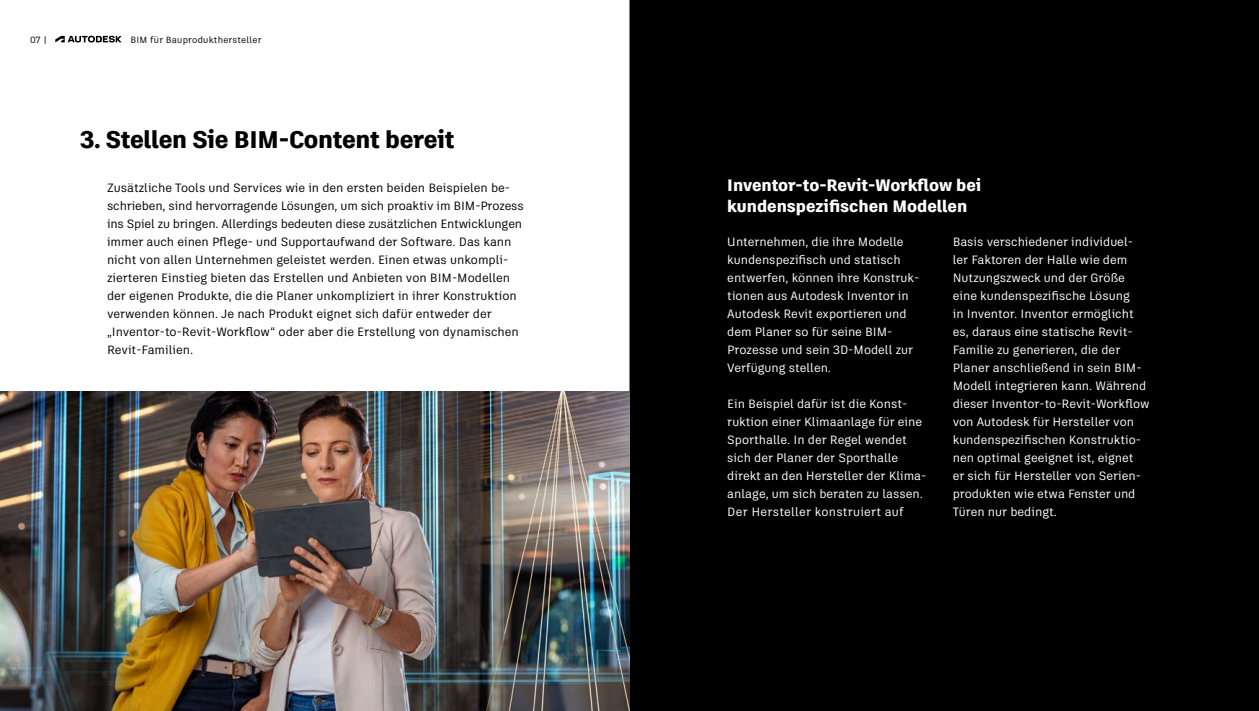
<style>
.page{position:relative;width:1259px;height:711px;background:#fff}
.page>*{position:absolute;margin:0;border:0;box-sizing:border-box;transform-origin:0 0}
.t1{font:800 24px "Artifakt Legend";letter-spacing:-.01em;color:#000}
.t2{font:800 16.5px/21px "Artifakt Legend";color:#fff}
.t3{font:12px/18px "Artifakt Legend";color:#fff}
.t4{font:12px/18px "Artifakt Legend";color:#000}
.t5{font:9px "Artifakt Legend";letter-spacing:.025em;color:#000}
</style>
<div class="page">
<div style="left:629px;top:0;width:630px;height:710px;background:#000"></div>
<svg style="left:55px;top:36px;width:67px;height:6px"></svg>
<img style="left:0;top:391px;width:629px;height:319px">
<p class="t5" style="left:30px;top:33px;width:19px">07 |</p>
<p class="t5" style="left:130px;top:33px;width:133px">BIM für Bauprodukthersteller</p>
<h1 class="t1" style="left:80px;top:122px;width:376px">3. Stellen Sie BIM-Content bereit</h1>
<p class="t4" style="left:107px;top:179px;width:418px">Zusätzliche Tools und Services wie in den ersten beiden Beispielen be&shy;schrieben, sind hervorragende Lösungen, um sich proaktiv im BIM-Prozess ins Spiel zu bringen. Allerdings bedeuten diese zusätzlichen Entwicklungen immer auch einen Pflege- und Supportaufwand der Software. Das kann nicht von allen Unternehmen geleistet werden. Einen etwas unkompli&shy;zierteren Einstieg bieten das Erstellen und Anbieten von BIM-Modellen der eigenen Produkte, die die Planer unkompliziert in ihrer Konstruktion verwenden können. Je nach Produkt eignet sich dafür entweder der „Inventor-to-Revit-Workflow“ oder aber die Erstellung von dynamischen Revit-Familien.</p>
<h2 class="t2" style="left:727px;top:175px;width:255px">Inventor-to-Revit-Workflow bei kundenspezifischen Modellen</h2>
<p class="t3" style="left:727px;top:233px;width:193px">Unternehmen, die ihre Modelle kundenspezifisch und statisch entwerfen, können ihre Konstruk&shy;tionen aus Autodesk Inventor in<br>Autodesk Revit exportieren und dem Planer so für seine BIM-<br>Prozesse und sein 3D-Modell zur<br>Verfügung stellen.</p>
<p class="t3" style="left:727px;top:395px;width:201px">Ein Beispiel dafür ist die Konst&shy;ruktion einer Klimaanlage für eine Sporthalle. In der Regel wendet sich der Planer der Sporthalle direkt an den Hersteller der Klima&shy;anlage, um sich beraten zu lassen.<br>Der Hersteller konstruiert auf</p>
<p class="t3" style="left:952px;top:233px;width:198px">Basis verschiedener individuel&shy;ler Faktoren der Halle wie dem<br>Nutzungszweck und der Größe eine kundenspezifische Lösung<br>in Inventor. Inventor ermöglicht es, daraus eine statische Revit-<br>Familie zu generieren, die der<br>Planer anschließend in sein BIM-<br>Modell integrieren kann. Während dieser Inventor-to-Revit-Workflow von Autodesk für Hersteller von kundenspezifischen Konstruktio&shy;nen optimal geeignet ist, eignet<br>er sich für Hersteller von Serien&shy;produkten wie etwa Fenster und<br>Türen nur bedingt.</p>
</div>
